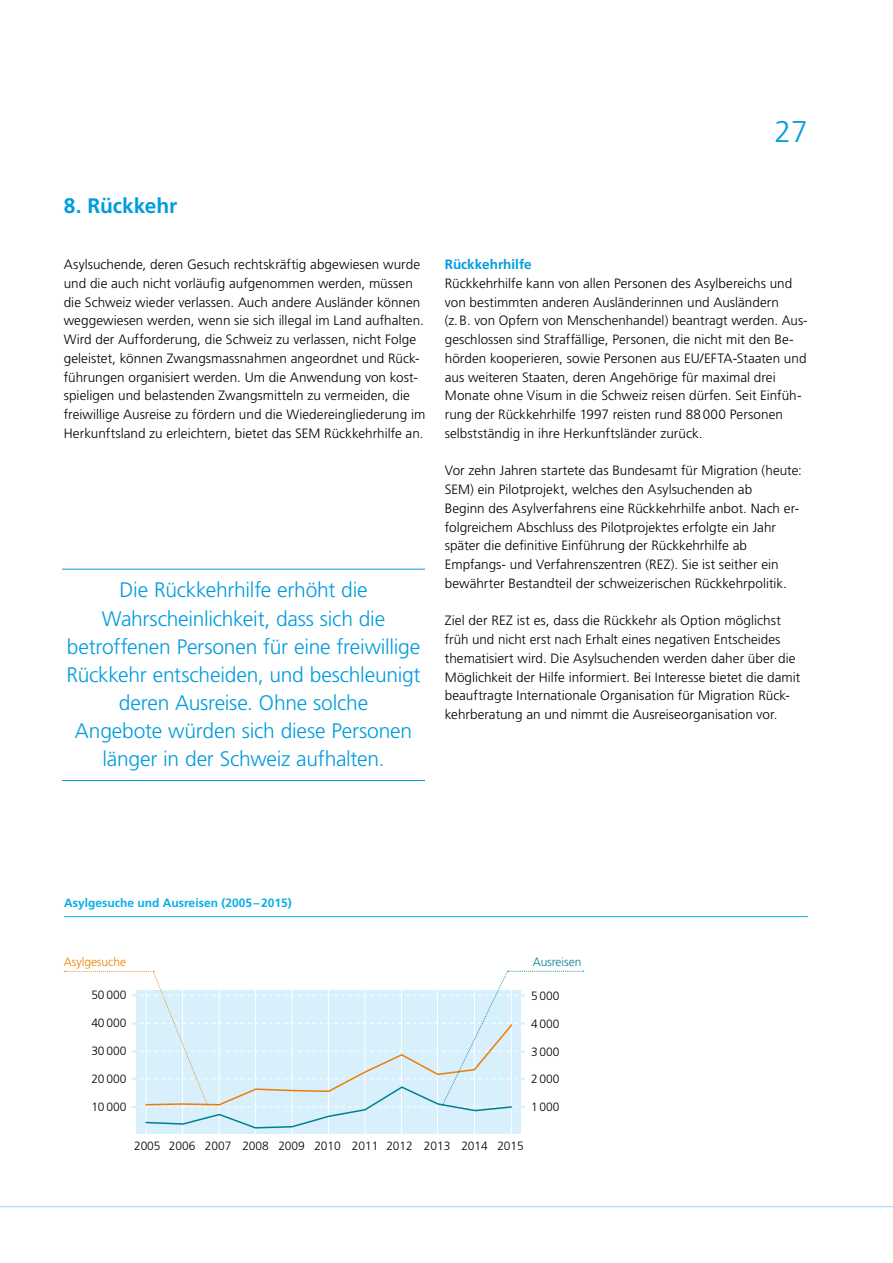
<style>
.page{position:relative;width:893px;height:1263px;background:#fff}
.page>*{position:absolute;margin:0;border:0;box-sizing:border-box;transform-origin:0 0}
.t1{font:300 30px "Frutiger LT Std";color:#009cde}
.t2{font:300 21px/28px "Frutiger LT Std";letter-spacing:-.01em;color:#009cde;text-align:center}
.H3_Rubriktitel{font:700 21px "Frutiger LT Std";letter-spacing:-.005em;color:#009cde}
.P_Text{font:300 13.5px/18.8px "Frutiger LT Std";color:#000}
.H4_Untertitel{font:700 13.5px "Frutiger LT Std";color:#009cde}
.t3{font:300 12px "Frutiger LT Std";letter-spacing:-.005em;color:#000}
.t4{font:700 12px "Frutiger LT Std";color:#08aee6}
.t5{font:300 12px "Frutiger LT Std";letter-spacing:-.005em;color:#ef7c00}
.t6{font:300 12px "Frutiger LT Std";letter-spacing:-.005em;color:#007f8f}
</style>
<div class="page">
<hr style="left:0;top:1206px;width:893px;height:1px;background:#9ed6f5">
<hr style="left:0;top:1094px;width:1px;height:169px;background:#00a5e2">
<hr style="left:62px;top:569px;width:363px;height:1px;background:#009cde">
<hr style="left:62px;top:780px;width:363px;height:1px;background:#009cde">
<hr style="left:64px;top:916px;width:744px;height:1px;background:#08aee6">
<div style="left:136px;top:990px;width:385px;height:144px;background:#d8effc"></div>
<hr style="left:146px;top:986px;width:1px;height:149px;background:#fff">
<hr style="left:182px;top:986px;width:1px;height:149px;background:#fff">
<hr style="left:292px;top:986px;width:1px;height:149px;background:#fff">
<hr style="left:219px;top:986px;width:1px;height:149px;background:#fff">
<hr style="left:328px;top:986px;width:1px;height:149px;background:#fff">
<hr style="left:255px;top:986px;width:1px;height:149px;background:#fff">
<hr style="left:365px;top:986px;width:1px;height:149px;background:#fff">
<hr style="left:401px;top:986px;width:1px;height:149px;background:#fff">
<hr style="left:437px;top:986px;width:1px;height:149px;background:#fff">
<hr style="left:474px;top:986px;width:1px;height:149px;background:#fff">
<hr style="left:511px;top:986px;width:1px;height:149px;background:#fff">
<svg style="left:64px;top:971px;width:520px;height:158px"></svg>
<h3 class="H3_Rubriktitel" style="left:64px;top:193px;width:115px">8. Rückkehr</h3>
<h1 class="t1" style="left:774px;top:114px;width:35px">27</h1>
<p class="P_Text" style="left:64px;top:255px;width:363px">Asylsuchende, deren Gesuch rechtskräftig abgewiesen wurde und die auch nicht vorläufig aufgenommen werden, müssen die Schweiz wieder verlassen. Auch andere Ausländer können weggewiesen werden, wenn sie sich illegal im Land aufhalten.<br>Wird der Aufforderung, die Schweiz zu verlassen, nicht Folge geleistet, können Zwangsmassnahmen angeordnet und Rück&shy;führungen organisiert werden. Um die Anwendung von kost&shy;spieligen und belastenden Zwangsmitteln zu vermeiden, die freiwillige Ausreise zu fördern und die Wiedereingliederung im Herkunftsland zu erleichtern, bietet das SEM Rückkehrhilfe an.</p>
<h4 class="H4_Untertitel" style="left:445px;top:256px;width:89px">Rückkehrhilfe</h4>
<p class="P_Text" style="left:445px;top:274px;width:364px">Rückkehrhilfe kann von allen Personen des Asylbereichs und von bestimmten anderen Ausländerinnen und Ausländern (z.B. von Opfern von Menschenhandel) beantragt werden. Aus&shy;geschlossen sind Straffällige, Personen, die nicht mit den Be&shy;hörden kooperieren, sowie Personen aus EU/EFTA-Staaten und aus weiteren Staaten, deren Angehörige für maximal drei Monate ohne Visum in die Schweiz reisen dürfen. Seit Einfüh&shy;rung der Rückkehrhilfe 1997 reisten rund 88000 Personen selbstständig in ihre Herkunftsländer zurück.</p>
<p class="P_Text" style="left:445px;top:462px;width:359px">Vor zehn Jahren startete das Bundesamt für Migration (heute:<br>SEM) ein Pilotprojekt, welches den Asylsuchenden ab<br>Beginn des Asylverfahrens eine Rückkehrhilfe anbot. Nach er&shy;folgreichem Abschluss des Pilotprojektes erfolgte ein Jahr später die definitive Einführung der Rückkehrhilfe ab Empfangs- und Verfahrenszentren (REZ). Sie ist seither ein bewährter Bestandteil der schweizerischen Rückkehrpolitik.</p>
<p class="P_Text" style="left:445px;top:611px;width:357px">Ziel der REZ ist es, dass die Rückkehr als Option möglichst früh und nicht erst nach Erhalt eines negativen Entscheides thematisiert wird. Die Asylsuchenden werden daher über die Möglichkeit der Hilfe informiert. Bei Interesse bietet die damit beauftragte Internationale Organisation für Migration Rück&shy;kehrberatung an und nimmt die Ausreiseorganisation vor.</p>
<p class="t2" style="left:67px;top:576px;width:356px">Die Rückkehrhilfe erhöht die Wahrscheinlichkeit, dass sich die betroffenen Personen für eine freiwillige Rückkehr entscheiden, und beschleunigt deren Ausreise. Ohne solche<br>Angebote würden sich diese Personen länger in der Schweiz aufhalten.</p>
<p class="t4" style="left:64px;top:895px;width:229px">Asylgesuche und Ausreisen (2005–2015)</p>
<p class="t5" style="left:64px;top:955px;width:64px">Asylgesuche</p>
<p class="t6" style="left:533px;top:955px;width:50px">Ausreisen</p>
<p class="t3" style="left:91px;top:988px;width:37px">50 000</p>
<p class="t3" style="left:91px;top:1016px;width:37px">40 000</p>
<p class="t3" style="left:91px;top:1044px;width:37px">30 000</p>
<p class="t3" style="left:91px;top:1072px;width:37px">20 000</p>
<p class="t3" style="left:91px;top:1100px;width:37px">10 000</p>
<p class="t3" style="left:531px;top:989px;width:30px">5 000</p>
<p class="t3" style="left:531px;top:1017px;width:30px">4 000</p>
<p class="t3" style="left:531px;top:1045px;width:30px">3 000</p>
<p class="t3" style="left:531px;top:1072px;width:30px">2 000</p>
<p class="t3" style="left:531px;top:1100px;width:30px">1 000</p>
<p class="t3" style="left:134px;top:1139px;width:391px">2005 2006 2007 2008 2009 2010 2011 2012 2013 2014 2015</p>
</div>
